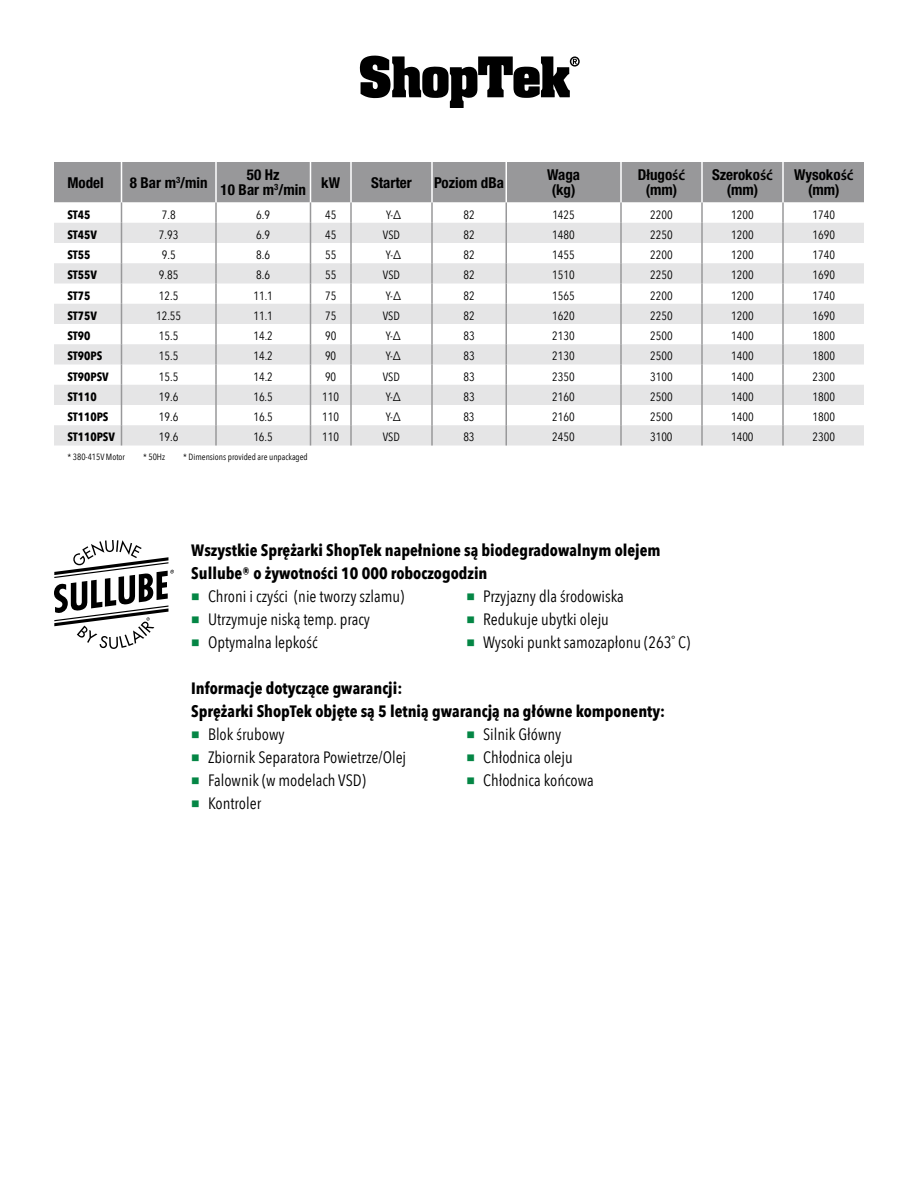
<style>
.page{position:relative;width:918px;height:1188px;background:#fff}
.page>*{position:absolute;margin:0;border:0;box-sizing:border-box;transform-origin:0 0}
.t1{font:16.35px "Avenir Next Condensed";color:#000}
.t2{font:700 16.35px/23px "Avenir Next Condensed";color:#000}
.t3{font:700 condensed 15px/15px "Helvetica Neue LT Std";color:#000;text-align:center}
.t4{font:12px "Avenir Next Condensed";color:#000}
.t5{font:700 12px "Avenir Next Condensed";color:#000}
.t6{font:9px "Avenir Next Condensed";color:#000}
.s1{font-family:"Myriad Pro";font-weight:600;font-stretch:normal}
.s2{color:#048645}
</style>
<div class="page">
<svg style="left:54px;top:162px;width:810px;height:284px"></svg>
<hr style="left:620px;top:425px;width:2px;height:21px;background:#98989a">
<hr style="left:701px;top:425px;width:2px;height:21px;background:#98989a">
<hr style="left:782px;top:425px;width:2px;height:21px;background:#98989a">
<svg style="left:54px;top:540px;width:120px;height:109px"></svg>
<svg style="left:360px;top:56px;width:220px;height:52px"></svg>
<p class="t3" style="left:68px;top:175px;width:38px">Model</p>
<p class="t3" style="left:130px;top:175px;width:79px">8 Bar m<sup>3</sup>/min</p>
<p class="t3" style="left:221px;top:167px;width:87px">50 Hz<br>10 Bar m<sup>3</sup>/min</p>
<p class="t3" style="left:321px;top:175px;width:20px">kW</p>
<p class="t3" style="left:371px;top:175px;width:42px">Starter</p>
<p class="t3" style="left:434px;top:175px;width:71px">Poziom dBa</p>
<p class="t3" style="left:547px;top:167px;width:35px">Waga (kg)</p>
<p class="t3" style="left:638px;top:167px;width:49px">Długo<span class="s1">ść </span>(mm)</p>
<p class="t3" style="left:712px;top:167px;width:63px">Szeroko<span class="s1">ść </span>(mm)</p>
<p class="t3" style="left:794px;top:167px;width:61px">Wysoko<span class="s1">ść </span>(mm)</p>
<p class="t5" style="left:68px;top:207px;width:25px">ST45</p>
<p class="t4" style="left:162px;top:204px;width:15px">7.8</p>
<p class="t4" style="left:256px;top:204px;width:15px">6.9</p>
<p class="t4" style="left:325px;top:204px;width:13px">45</p>
<p class="t4" style="left:386px;top:204px;width:17px">Y-∆</p>
<p class="t4" style="left:463px;top:204px;width:13px">82</p>
<p class="t4" style="left:552px;top:204px;width:24px">1425</p>
<p class="t4" style="left:650px;top:204px;width:24px">2200</p>
<p class="t4" style="left:731px;top:204px;width:24px">1200</p>
<p class="t4" style="left:813px;top:204px;width:24px">1740</p>
<p class="t5" style="left:67px;top:227px;width:31px">ST45V</p>
<p class="t4" style="left:159px;top:224px;width:21px">7.93</p>
<p class="t4" style="left:256px;top:224px;width:15px">6.9</p>
<p class="t4" style="left:325px;top:224px;width:13px">45</p>
<p class="t4" style="left:383px;top:224px;width:19px">VSD</p>
<p class="t4" style="left:463px;top:224px;width:13px">82</p>
<p class="t4" style="left:552px;top:224px;width:24px">1480</p>
<p class="t4" style="left:650px;top:224px;width:24px">2250</p>
<p class="t4" style="left:731px;top:224px;width:24px">1200</p>
<p class="t4" style="left:813px;top:224px;width:24px">1690</p>
<p class="t5" style="left:67px;top:248px;width:25px">ST55</p>
<p class="t4" style="left:162px;top:245px;width:15px">9.5</p>
<p class="t4" style="left:256px;top:245px;width:15px">8.6</p>
<p class="t4" style="left:325px;top:245px;width:13px">55</p>
<p class="t4" style="left:386px;top:245px;width:17px">Y-∆</p>
<p class="t4" style="left:463px;top:245px;width:13px">82</p>
<p class="t4" style="left:552px;top:245px;width:24px">1455</p>
<p class="t4" style="left:650px;top:245px;width:24px">2200</p>
<p class="t4" style="left:731px;top:245px;width:24px">1200</p>
<p class="t4" style="left:813px;top:245px;width:24px">1740</p>
<p class="t5" style="left:67px;top:268px;width:31px">ST55V</p>
<p class="t4" style="left:159px;top:265px;width:21px">9.85</p>
<p class="t4" style="left:256px;top:265px;width:15px">8.6</p>
<p class="t4" style="left:325px;top:265px;width:13px">55</p>
<p class="t4" style="left:383px;top:265px;width:19px">VSD</p>
<p class="t4" style="left:463px;top:265px;width:13px">82</p>
<p class="t4" style="left:552px;top:265px;width:24px">1510</p>
<p class="t4" style="left:650px;top:265px;width:24px">2250</p>
<p class="t4" style="left:731px;top:265px;width:24px">1200</p>
<p class="t4" style="left:813px;top:265px;width:24px">1690</p>
<p class="t5" style="left:67px;top:288px;width:25px">ST75</p>
<p class="t4" style="left:159px;top:285px;width:21px">12.5</p>
<p class="t4" style="left:253px;top:285px;width:21px">11.1</p>
<p class="t4" style="left:325px;top:285px;width:13px">75</p>
<p class="t4" style="left:386px;top:285px;width:17px">Y-∆</p>
<p class="t4" style="left:463px;top:285px;width:13px">82</p>
<p class="t4" style="left:552px;top:285px;width:24px">1565</p>
<p class="t4" style="left:650px;top:285px;width:24px">2200</p>
<p class="t4" style="left:731px;top:285px;width:24px">1200</p>
<p class="t4" style="left:813px;top:285px;width:24px">1740</p>
<p class="t5" style="left:67px;top:308px;width:31px">ST75V</p>
<p class="t4" style="left:156px;top:305px;width:27px">12.55</p>
<p class="t4" style="left:253px;top:305px;width:21px">11.1</p>
<p class="t4" style="left:325px;top:305px;width:13px">75</p>
<p class="t4" style="left:383px;top:305px;width:19px">VSD</p>
<p class="t4" style="left:463px;top:305px;width:13px">82</p>
<p class="t4" style="left:552px;top:305px;width:24px">1620</p>
<p class="t4" style="left:650px;top:305px;width:24px">2250</p>
<p class="t4" style="left:731px;top:305px;width:24px">1200</p>
<p class="t4" style="left:813px;top:305px;width:24px">1690</p>
<p class="t5" style="left:67px;top:329px;width:25px">ST90</p>
<p class="t4" style="left:159px;top:326px;width:21px">15.5</p>
<p class="t4" style="left:253px;top:326px;width:21px">14.2</p>
<p class="t4" style="left:325px;top:326px;width:13px">90</p>
<p class="t4" style="left:386px;top:326px;width:17px">Y-∆</p>
<p class="t4" style="left:463px;top:326px;width:13px">83</p>
<p class="t4" style="left:552px;top:326px;width:24px">2130</p>
<p class="t4" style="left:650px;top:326px;width:24px">2500</p>
<p class="t4" style="left:731px;top:326px;width:24px">1400</p>
<p class="t4" style="left:813px;top:326px;width:24px">1800</p>
<p class="t5" style="left:67px;top:349px;width:36px">ST90PS</p>
<p class="t4" style="left:159px;top:346px;width:21px">15.5</p>
<p class="t4" style="left:253px;top:346px;width:21px">14.2</p>
<p class="t4" style="left:325px;top:346px;width:13px">90</p>
<p class="t4" style="left:386px;top:346px;width:17px">Y-∆</p>
<p class="t4" style="left:463px;top:346px;width:13px">83</p>
<p class="t4" style="left:552px;top:346px;width:24px">2130</p>
<p class="t4" style="left:650px;top:346px;width:24px">2500</p>
<p class="t4" style="left:731px;top:346px;width:24px">1400</p>
<p class="t4" style="left:812px;top:346px;width:24px">1800</p>
<p class="t5" style="left:67px;top:369px;width:43px">ST90PSV</p>
<p class="t4" style="left:159px;top:366px;width:21px">15.5</p>
<p class="t4" style="left:253px;top:366px;width:21px">14.2</p>
<p class="t4" style="left:325px;top:366px;width:13px">90</p>
<p class="t4" style="left:383px;top:366px;width:19px">VSD</p>
<p class="t4" style="left:463px;top:366px;width:13px">83</p>
<p class="t4" style="left:552px;top:366px;width:24px">2350</p>
<p class="t4" style="left:650px;top:366px;width:24px">3100</p>
<p class="t4" style="left:731px;top:366px;width:24px">1400</p>
<p class="t4" style="left:812px;top:366px;width:24px">2300</p>
<p class="t5" style="left:67px;top:389px;width:31px">ST110</p>
<p class="t4" style="left:159px;top:386px;width:21px">19.6</p>
<p class="t4" style="left:253px;top:386px;width:21px">16.5</p>
<p class="t4" style="left:322px;top:386px;width:18px">110</p>
<p class="t4" style="left:386px;top:386px;width:17px">Y-∆</p>
<p class="t4" style="left:463px;top:386px;width:13px">83</p>
<p class="t4" style="left:552px;top:386px;width:24px">2160</p>
<p class="t4" style="left:650px;top:386px;width:24px">2500</p>
<p class="t4" style="left:731px;top:386px;width:24px">1400</p>
<p class="t4" style="left:812px;top:386px;width:24px">1800</p>
<p class="t5" style="left:67px;top:409px;width:43px">ST110PS</p>
<p class="t4" style="left:159px;top:407px;width:21px">19.6</p>
<p class="t4" style="left:253px;top:407px;width:21px">16.5</p>
<p class="t4" style="left:322px;top:407px;width:18px">110</p>
<p class="t4" style="left:386px;top:407px;width:17px">Y-∆</p>
<p class="t4" style="left:463px;top:407px;width:13px">83</p>
<p class="t4" style="left:552px;top:407px;width:24px">2160</p>
<p class="t4" style="left:650px;top:407px;width:24px">2500</p>
<p class="t4" style="left:731px;top:407px;width:24px">1400</p>
<p class="t4" style="left:812px;top:407px;width:24px">1800</p>
<p class="t5" style="left:67px;top:430px;width:49px">ST110PSV</p>
<p class="t4" style="left:159px;top:427px;width:21px">19.6</p>
<p class="t4" style="left:253px;top:427px;width:21px">16.5</p>
<p class="t4" style="left:322px;top:427px;width:18px">110</p>
<p class="t4" style="left:383px;top:427px;width:19px">VSD</p>
<p class="t4" style="left:463px;top:427px;width:13px">83</p>
<p class="t4" style="left:552px;top:427px;width:24px">2450</p>
<p class="t4" style="left:650px;top:427px;width:24px">3100</p>
<p class="t4" style="left:731px;top:427px;width:24px">1400</p>
<p class="t4" style="left:812px;top:427px;width:24px">2300</p>
<p class="t6" style="left:68px;top:449px;width:59px">* 380-415V Motor</p>
<p class="t6" style="left:143px;top:449px;width:24px">* 50Hz</p>
<p class="t6" style="left:183px;top:449px;width:126px">* Dimensions provided are unpackaged</p>
<h1 class="t2" style="left:191px;top:539px;width:471px">Wszystkie Sprężarki ShopTek napełnione są biodegradowalnym olejem<br>Sullube® o żywotności 10 000 roboczogodzin</h1>
<h1 class="t1" style="left:191px;top:583px;width:215px"><span class="s2">■</span> Chroni i czyści (nie tworzy szlamu)</h1>
<h1 class="t1" style="left:191px;top:606px;width:180px"><span class="s2">■</span> Utrzymuje niską temp. pracy</h1>
<h1 class="t1" style="left:191px;top:629px;width:128px"><span class="s2">■</span> Optymalna lepkość</h1>
<h1 class="t1" style="left:466px;top:583px;width:159px"><span class="s2">■</span> Przyjazny dla środowiska</h1>
<h1 class="t1" style="left:466px;top:606px;width:144px"><span class="s2">■</span> Redukuje ubytki oleju</h1>
<h1 class="t1" style="left:466px;top:629px;width:225px"><span class="s2">■</span> Wysoki punkt samozapłonu (263˚ C)</h1>
<h1 class="t2" style="left:191px;top:677px;width:475px">Informacje dotyczące gwarancji:<br>Sprężarki ShopTek objęte są 5 letnią gwarancją na główne komponenty:</h1>
<h1 class="t1" style="left:191px;top:721px;width:95px"><span class="s2">■</span> Blok śrubowy</h1>
<h1 class="t1" style="left:191px;top:744px;width:217px"><span class="s2">■</span> Zbiornik Separatora Powietrze/Olej</h1>
<h1 class="t1" style="left:191px;top:767px;width:176px"><span class="s2">■</span> Falownik (w modelach VSD)</h1>
<h1 class="t1" style="left:191px;top:790px;width:71px"><span class="s2">■</span> Kontroler</h1>
<h1 class="t1" style="left:466px;top:721px;width:97px"><span class="s2">■</span> Silnik Główny</h1>
<h1 class="t1" style="left:466px;top:744px;width:108px"><span class="s2">■</span> Chłodnica oleju</h1>
<h1 class="t1" style="left:466px;top:767px;width:129px"><span class="s2">■</span> Chłodnica końcowa</h1>
</div>
